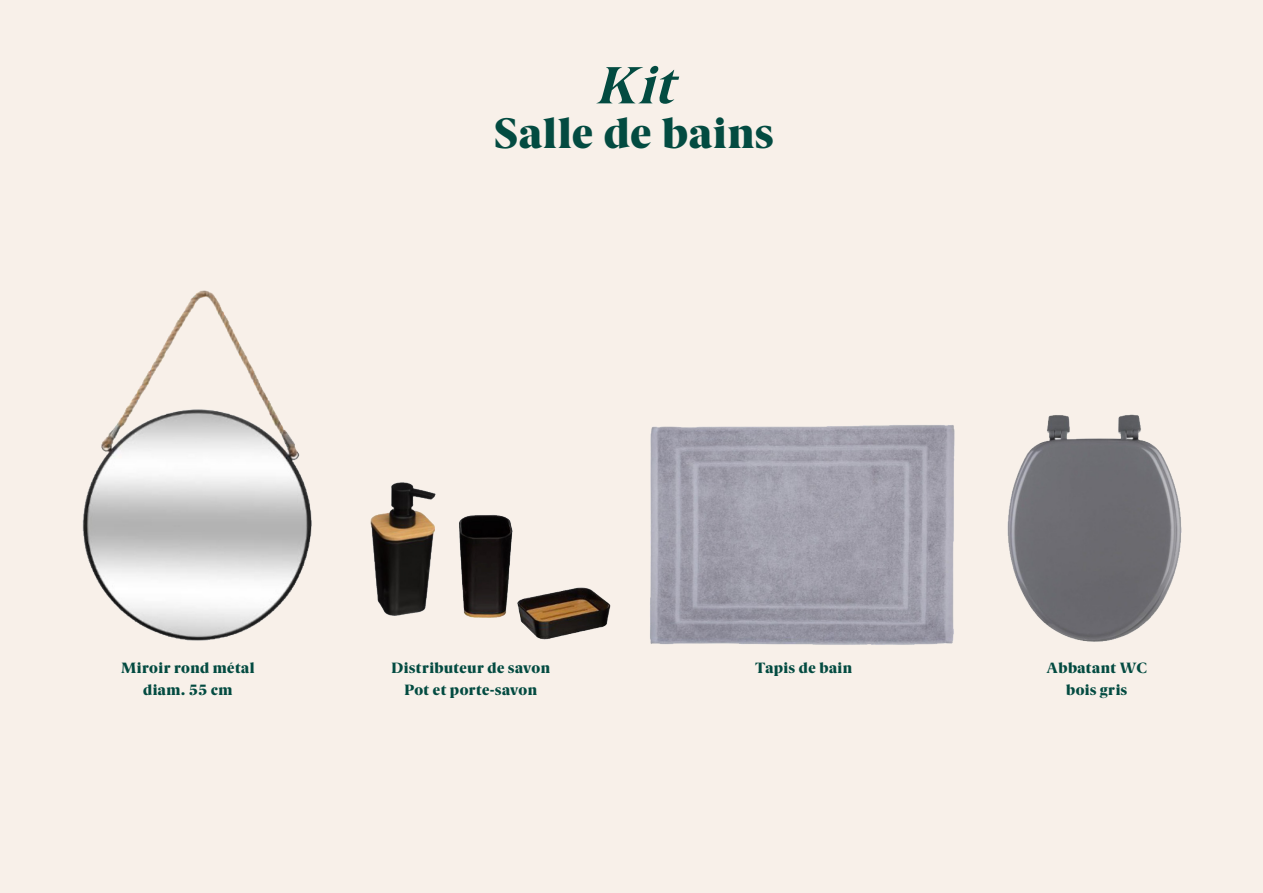
<style>
.page{position:relative;width:1263px;height:893px;background:#f7ede4}
.page>*{position:absolute;margin:0;border:0;box-sizing:border-box;transform-origin:0 0}
.Couverture{font:italic 700 52.5px "Berlingske Serif";color:#034b41}
.Couverture-2{font:900 42.75px "Berlingske Serif";letter-spacing:.025em;color:#034b41}
.Couverture-3{font:900 15px/22.5px "Berlingske Serif";letter-spacing:.025em;color:#034b41;text-align:center}
</style>
<div class="page">
<img style="left:82px;top:290px;width:230px;height:351px">
<img style="left:370px;top:482px;width:57px;height:134px">
<img style="left:427px;top:491px;width:184px;height:149px">
<img style="left:650px;top:425px;width:305px;height:220px">
<img style="left:1007px;top:414px;width:175px;height:228px">
<p class="Couverture" style="left:595px;top:42px;width:101px">Kit</p>
<p class="Couverture-2" style="left:494px;top:99px;width:281px">Salle de bains</p>
<p class="Couverture-3" style="left:121px;top:655px;width:135px">Miroir rond métal diam. 55 cm</p>
<p class="Couverture-3" style="left:391px;top:655px;width:160px">Distributeur de savon<br>Pot et porte-savon</p>
<p class="Couverture-3" style="left:755px;top:655px;width:99px">Tapis de bain</p>
<p class="Couverture-3" style="left:1046px;top:655px;width:102px">Abbatant WC bois gris</p>
</div>
